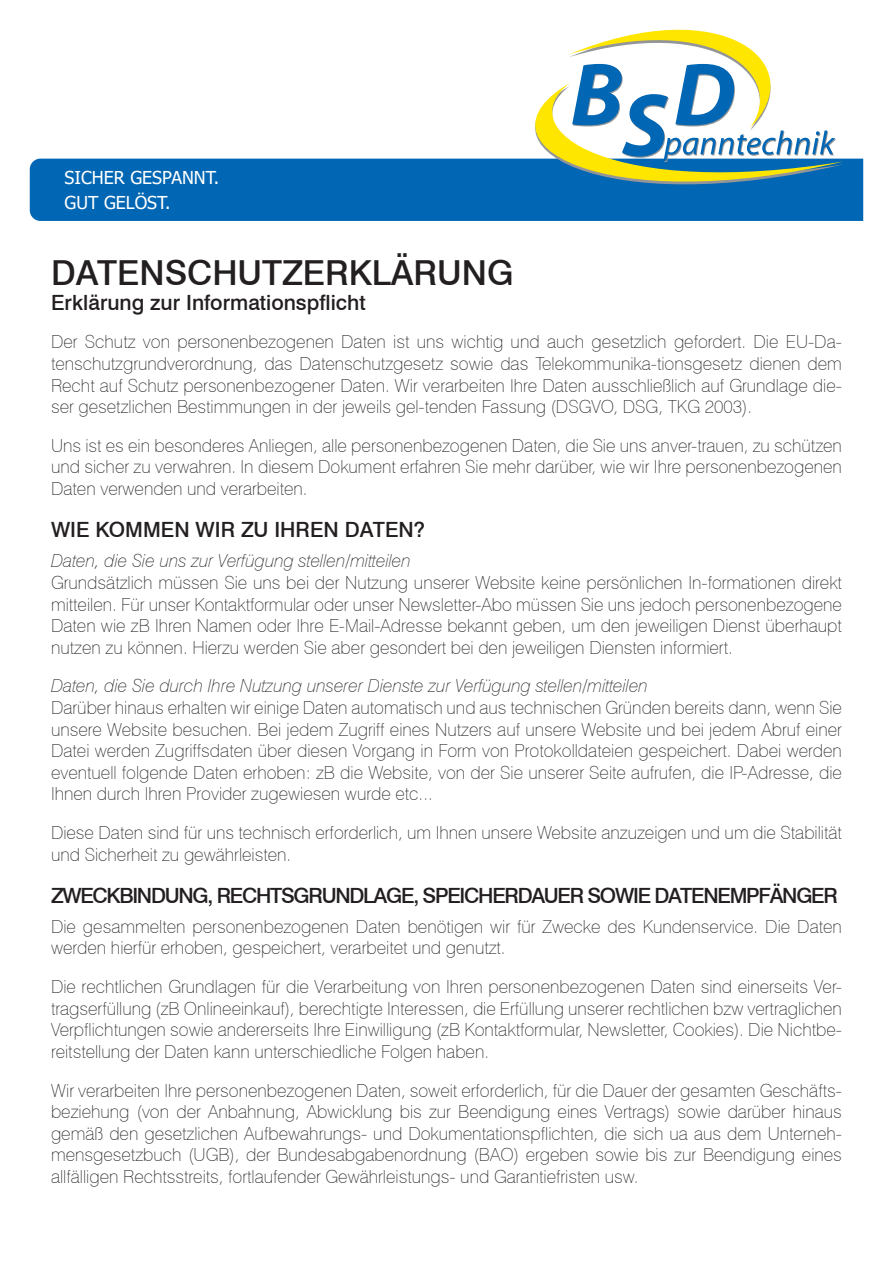
<style>
.page{position:relative;width:893px;height:1263px;background:#fff}
.page>*{position:absolute;margin:0;border:0;box-sizing:border-box;transform-origin:0 0}
.t1{font:500 34.5px "Swiss 721 BT";color:#231f20}
.t2{font:500 21px "Swiss 721 BT";letter-spacing:-.06em;color:#231f20}
.t3{font:500 21px "Swiss 721 BT";color:#231f20}
.t4{font:100 18px/21.6px "Swiss 721 BT";color:#231f20;text-align:justify}
.t5{font:italic 100 18px "Swiss 721 BT";color:#231f20}
.t6{font:17.7px/24.8px "Tahoma";color:#fff}
</style>
<div class="page">
<div style="left:30px;top:159px;width:833px;height:62px;background:#0166b3"></div>
<svg style="left:467px;top:218px;width:376px;height:3px"></svg>
<svg style="left:467px;top:83px;width:376px;height:135px;fill:#0166b3"></svg>
<svg style="left:569px;top:29px;width:267px;height:133px"></svg>
<p class="t6" style="left:65px;top:166px;width:156px">SICHER GESPANNT.<br>GUT GELÖST.</p>
<h1 class="t1" style="left:51px;top:251px;width:464px">DATENSCHUTZERKLÄRUNG</h1>
<p class="t3" style="left:51px;top:289px;width:316px">Erklärung zur Informationspflicht</p>
<p class="t4" style="left:51px;top:331px;width:792px">Der Schutz von personenbezogenen Daten ist uns wichtig und auch gesetzlich gefordert. Die EU-Da&shy;tenschutzgrundverordnung, das Datenschutzgesetz sowie das Telekommunika-tionsgesetz dienen dem Recht auf Schutz personenbezogener Daten. Wir verarbeiten Ihre Daten ausschließlich auf Grundlage die&shy;ser gesetzlichen Bestimmungen in der jeweils gel-tenden Fassung (DSGVO, DSG, TKG 2003).</p>
<p class="t4" style="left:51px;top:434px;width:792px">Uns ist es ein besonderes Anliegen, alle personenbezogenen Daten, die Sie uns anver-trauen, zu schützen und sicher zu verwahren. In diesem Dokument erfahren Sie mehr darüber, wie wir Ihre personenbezogenen Daten verwenden und verarbeiten.</p>
<p class="t3" style="left:51px;top:517px;width:376px">WIE KOMMEN WIR ZU IHREN DATEN?</p>
<p class="t5" style="left:51px;top:550px;width:361px">Daten, die Sie uns zur Verfügung stellen/mitteilen</p>
<p class="t4" style="left:51px;top:572px;width:792px">Grundsätzlich müssen Sie uns bei der Nutzung unserer Website keine persönlichen In-formationen direkt mitteilen. Für unser Kontaktformular oder unser Newsletter-Abo müssen Sie uns jedoch personenbezogene Daten wie zB Ihren Namen oder Ihre E-Mail-Adresse bekannt geben, um den jeweiligen Dienst überhaupt nutzen zu können. Hierzu werden Sie aber gesondert bei den jeweiligen Diensten informiert.</p>
<p class="t5" style="left:51px;top:675px;width:598px">Daten, die Sie durch Ihre Nutzung unserer Dienste zur Verfügung stellen/mitteilen</p>
<p class="t4" style="left:51px;top:697px;width:792px">Darüber hinaus erhalten wir einige Daten automatisch und aus technischen Gründen bereits dann, wenn Sie unsere Website besuchen. Bei jedem Zugriff eines Nutzers auf unsere Website und bei jedem Abruf einer Datei werden Zugriffsdaten über diesen Vorgang in Form von Protokolldateien gespeichert. Dabei werden eventuell folgende Daten erhoben: zB die Website, von der Sie unserer Seite aufrufen, die IP-Adresse, die Ihnen durch Ihren Provider zugewiesen wurde etc...</p>
<p class="t4" style="left:51px;top:822px;width:792px">Diese Daten sind für uns technisch erforderlich, um Ihnen unsere Website anzuzeigen und um die Stabilität und Sicherheit zu gewährleisten.</p>
<p class="t2" style="left:51px;top:882px;width:788px">ZWECKBINDUNG, RECHTSGRUNDLAGE, SPEICHERDAUER SOWIE DATENEMPFÄNGER</p>
<p class="t4" style="left:51px;top:915px;width:792px">Die gesammelten personenbezogenen Daten benötigen wir für Zwecke des Kundenservice. Die Daten werden hierfür erhoben, gespeichert, verarbeitet und genutzt.</p>
<p class="t4" style="left:51px;top:976px;width:792px">Die rechtlichen Grundlagen für die Verarbeitung von Ihren personenbezogenen Daten sind einerseits Ver&shy;tragserfüllung (zB Onlineeinkauf), berechtigte Interessen, die Erfüllung unserer rechtlichen bzw vertraglichen Verpflichtungen sowie andererseits Ihre Einwilligung (zB Kontaktformular, Newsletter, Cookies). Die Nichtbe&shy;reitstellung der Daten kann unterschiedliche Folgen haben.</p>
<p class="t4" style="left:51px;top:1079px;width:792px">Wir verarbeiten Ihre personenbezogenen Daten, soweit erforderlich, für die Dauer der gesamten Geschäfts&shy;beziehung (von der Anbahnung, Abwicklung bis zur Beendigung eines Vertrags) sowie darüber hinaus gemäß den gesetzlichen Aufbewahrungs- und Dokumentationspflichten, die sich ua aus dem Unterneh&shy;mensgesetzbuch (UGB), der Bundesabgabenordnung (BAO) ergeben sowie bis zur Beendigung eines allfälligen Rechtsstreits, fortlaufender Gewährleistungs- und Garantiefristen usw.</p>
</div>
